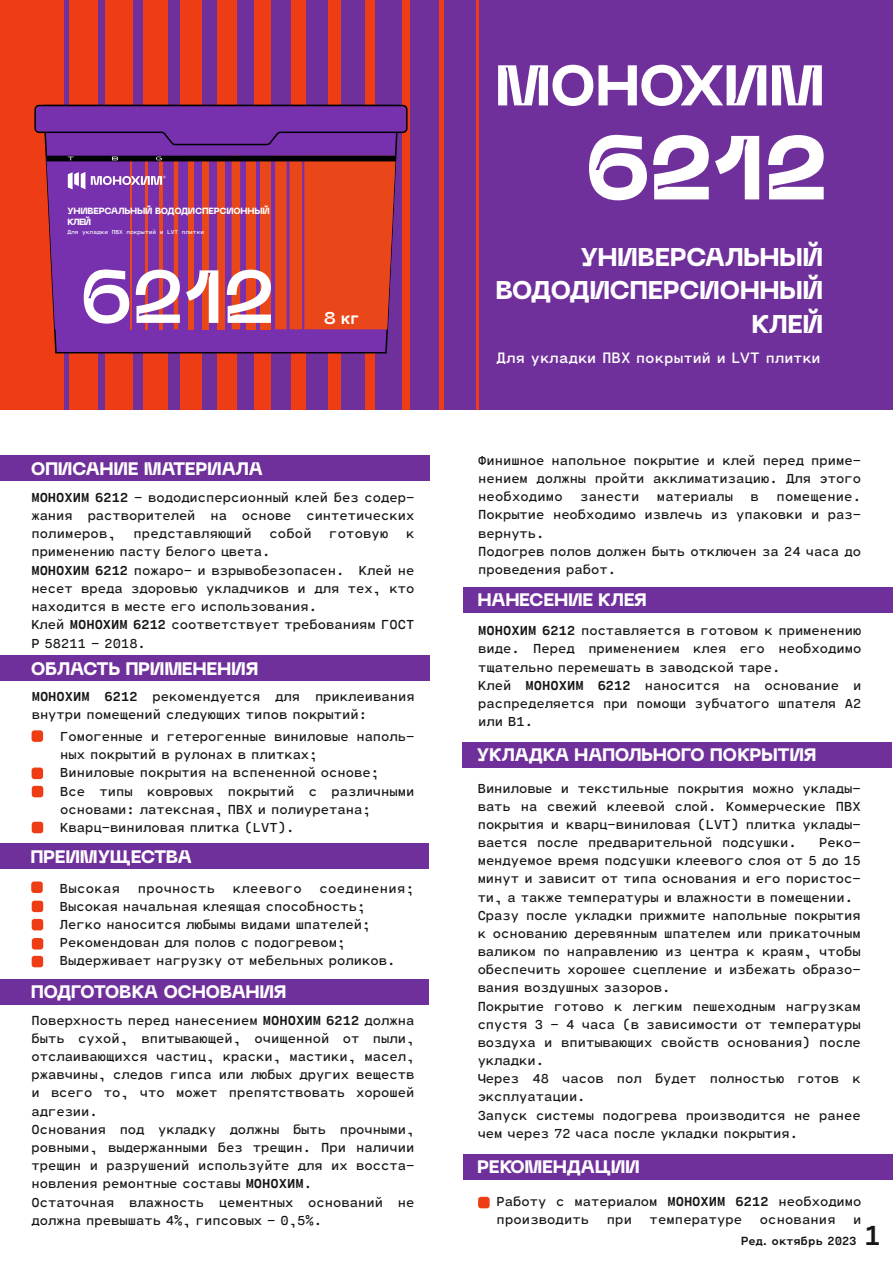
<style>
.page{position:relative;width:893px;height:1263px;background:#fff}
.page>*{position:absolute;margin:0;border:0;box-sizing:border-box;transform-origin:0 0}
.t1{font:800 90px "Neue Machina";color:#fff}
.t2{font:700 74.4px "Neue Machina";color:#fff}
.t3{font:800 56.85px "Neue Machina";letter-spacing:-.025em;color:#fff}
.t4{font:700 27.3px "Cartograph Sans CF";color:#151616}
.t5{font:800 25.5px/33.5px "Neue Machina";letter-spacing:-.02em;color:#fff;text-align:right}
.t6{font:800 18px "Neue Machina";letter-spacing:-.02em;color:#fff}
.t7{font:700 16.95px "Neue Machina";color:#fff}
.t8{font:600 15px "Cartograph Sans CF";color:#fff}
.t9{font:13.5px/18.1px "Cartograph CF";color:#151616}
.t10{font:13.5px "Cartograph CF";letter-spacing:.025em;color:#151616}
.t11{font:700 11.7px "Cartograph Sans CF";color:#151616}
.t12{font:800 9px/10.8px "Neue Machina";letter-spacing:-.02em;color:#fff}
.t13{font:6px "Cartograph CF";color:#fff}
.s1{font-weight:700}
</style>
<div class="page">
<div style="left:0;top:455px;width:430px;height:26px;background:#70309b"></div>
<div style="left:0;top:979px;width:429px;height:26px;background:#70309b"></div>
<div style="left:463px;top:587px;width:430px;height:25px;background:#70309b"></div>
<div style="left:462px;top:742px;width:430px;height:25px;background:#70309b"></div>
<div style="left:0;top:655px;width:430px;height:26px;background:#70309b"></div>
<div style="left:0;top:843px;width:429px;height:26px;background:#70309b"></div>
<div style="left:0;top:0;width:893px;height:410px;background:#ee3d14"></div>
<hr style="left:64px;top:0;width:4px;height:410px;background:#70309b">
<div style="left:98px;top:0;width:7px;height:410px;background:#70309b"></div>
<div style="left:133px;top:0;width:9px;height:410px;background:#70309b"></div>
<div style="left:168px;top:0;width:11px;height:410px;background:#70309b"></div>
<div style="left:202px;top:0;width:14px;height:410px;background:#70309b"></div>
<div style="left:237px;top:0;width:17px;height:410px;background:#70309b"></div>
<div style="left:272px;top:0;width:19px;height:410px;background:#70309b"></div>
<div style="left:306px;top:0;width:22px;height:410px;background:#70309b"></div>
<div style="left:341px;top:0;width:24px;height:410px;background:#70309b"></div>
<div style="left:375px;top:0;width:27px;height:410px;background:#70309b"></div>
<div style="left:410px;top:0;width:29px;height:410px;background:#70309b"></div>
<div style="left:445px;top:0;width:31px;height:410px;background:#70309b"></div>
<div style="left:479px;top:0;width:34px;height:410px;background:#70309b"></div>
<div style="left:505px;top:0;width:388px;height:410px;background:#70309b"></div>
<div style="left:32px;top:730px;width:11px;height:12px;background:#ee3d14;border-radius:3px"></div>
<div style="left:32px;top:767px;width:11px;height:12px;background:#ee3d14;border-radius:3px"></div>
<div style="left:32px;top:786px;width:11px;height:11px;background:#ee3d14;border-radius:3px"></div>
<div style="left:31px;top:881px;width:12px;height:12px;background:#ee3d14;border-radius:3px"></div>
<div style="left:32px;top:901px;width:11px;height:11px;background:#ee3d14;border-radius:3px"></div>
<div style="left:32px;top:919px;width:11px;height:11px;background:#ee3d14;border-radius:3px"></div>
<div style="left:32px;top:822px;width:11px;height:11px;background:#ee3d14;border-radius:3px"></div>
<div style="left:32px;top:938px;width:11px;height:11px;background:#ee3d14;border-radius:3px"></div>
<div style="left:32px;top:956px;width:11px;height:11px;background:#ee3d14;border-radius:3px"></div>
<div style="left:462px;top:1154px;width:430px;height:26px;background:#70309b"></div>
<div style="left:478px;top:1197px;width:12px;height:11px;background:#ee3d14;border-radius:3px"></div>
<svg style="left:45px;top:146px;width:352px;height:208px;background:#752e9b"></svg>
<svg style="left:34px;top:104px;width:374px;height:42px;background:#6f2c9b"></svg>
<svg style="left:46px;top:161px;width:258px;height:168px;background:#7b30a5"></svg>
<hr style="left:130px;top:156px;width:2px;height:173px;background:#e9461a">
<hr style="left:145px;top:156px;width:2px;height:173px;background:#e9461a">
<hr style="left:159px;top:156px;width:4px;height:173px;background:#e9461a">
<hr style="left:174px;top:156px;width:4px;height:173px;background:#e9461a">
<div style="left:188px;top:156px;width:6px;height:173px;background:#e9461a"></div>
<div style="left:203px;top:156px;width:6px;height:173px;background:#e9461a"></div>
<div style="left:217px;top:156px;width:8px;height:173px;background:#e9461a"></div>
<div style="left:232px;top:156px;width:8px;height:173px;background:#e9461a"></div>
<div style="left:246px;top:156px;width:10px;height:173px;background:#e9461a"></div>
<div style="left:261px;top:156px;width:10px;height:173px;background:#e9461a"></div>
<div style="left:275px;top:156px;width:12px;height:173px;background:#e9461a"></div>
<div style="left:290px;top:156px;width:12px;height:173px;background:#e9461a"></div>
<svg style="left:304px;top:161px;width:92px;height:168px"></svg>
<div style="left:46px;top:156px;width:350px;height:5px;background:#000102"></div>
<svg style="left:112px;top:157px;width:6px;height:3px"></svg>
<svg style="left:156px;top:157px;width:6px;height:3px"></svg>
<svg style="left:68px;top:172px;width:17px;height:17px"></svg>
<svg style="left:91px;top:176px;width:75px;height:9px"></svg>
<p class="t12" style="left:68px;top:206px;width:204px">УНИВЕРСАЛЬНЫЙ ВОДОДИСПЕРСИОННЫЙ<br>КЛЕЙ</p>
<p class="t13" style="left:68px;top:229px;width:138px">Для укладки ПВХ покрытий и LVT плитки</p>
<h2 class="t2" style="left:80px;top:268px;width:196px">6212</h2>
<p class="t7" style="left:324px;top:312px;width:36px">8 кг</p>
<h3 class="t6" style="left:31px;top:461px;width:234px">ОПИСАНИЕ МАТЕРИАЛА</h3>
<p class="t9" style="left:31px;top:489px;width:384px;text-align:justify"><span class="s1">МОНОХИМ 6212</span> –вододисперсионный клей без содер&shy;жания растворителей на основе синтетических полимеров,</p>
<p class="t9" style="left:133px;top:525px;width:120px">представляющий</p>
<p class="t9" style="left:269px;top:525px;width:44px">собой</p>
<p class="t9" style="left:329px;top:525px;width:61px">готовую</p>
<p class="t9" style="left:406px;top:525px;width:10px">к</p>
<p class="t9" style="left:31px;top:543px;width:384px">применению пасту белого цвета.<br><span class="s1">МОНОХИМ 6212</span> пожаро- и взрывобезопасен. Клей не несет вреда здоровью укладчиков и для тех, кто находится в месте его использования.<br>Клей <span class="s1">МОНОХИМ 6212</span> соответствует требованиям ГОСТ Р 58211 - 2018.</p>
<h3 class="t6" style="left:31px;top:661px;width:229px">ОБЛАСТЬ ПРИМЕНЕНИЯ</h3>
<p class="t9" style="left:32px;top:688px;width:384px"><span class="s1">МОНОХИМ 6212</span> рекомендуется для приклеивания внутри помещений следующих типов покрытий:</p>
<p class="t9" style="left:60px;top:728px;width:356px">Гомогенные и гетерогенные виниловые наполь&shy;ных покрытий в рулонах в плитках;<br>Виниловые покрытия на вспененной основе;<br>Все типы ковровых покрытий с различными основами: латексная, ПВХ и полиуретана; Кварц-виниловая плитка (LVT).</p>
<h3 class="t6" style="left:30px;top:850px;width:163px">ПРЕИМУЩЕСТВА</h3>
<p class="t10" style="left:60px;top:882px;width:62px">Высокая</p>
<p class="t10" style="left:138px;top:882px;width:79px">прочность</p>
<p class="t10" style="left:233px;top:882px;width:70px">клеевого</p>
<p class="t9" style="left:60px;top:879px;width:356px;text-indent:260px">соединения; Высокая начальная клеящая способность;<br>Легко наносится любымы видами шпателей; Рекомендован для полов с подогревом; Выдерживает нагрузку от мебельных роликов.</p>
<h3 class="t6" style="left:31px;top:984px;width:257px">ПОДГОТОВКА ОСНОВАНИЯ</h3>
<p class="t9" style="left:31px;top:1012px;width:384px">Поверхность перед нанесением <span class="s1">МОНОХИМ 6212</span> должна быть сухой, впитывающей, очищенной от пыли, отслаивающихся частиц, краски, мастики, масел, ржавчины, следов гипса или любых других веществ и всего то, что может препятствовать хорошей адгезии.<br>Основания под укладку должны быть прочными, ровными, выдержанными без трещин. При наличии трещин и разрушений используйте для их восста&shy;новления ремонтные составы <span class="s1">МОНОХИМ</span>.<br>Остаточная влажность цементных оснований не должна превышать 4%, гипсовых –0,5%.</p>
<h3 class="t3" style="left:495px;top:64px;width:332px">МОНОХИМ</h3>
<h1 class="t1" style="left:584px;top:133px;width:244px">6212</h1>
<h3 class="t5" style="left:496px;top:243px;width:329px">УНИВЕРСАЛЬНЫЙ<br>ВОДОДИСПЕРСИОННЫЙ<br>КЛЕЙ</h3>
<p class="t8" style="left:497px;top:351px;width:325px">Для укладки ПВХ покрытий и LVT плитки</p>
<p class="t9" style="left:478px;top:452px;width:384px;text-align:justify">Финишное напольное покрытие и клей перед приме&shy;нением должны пройти акклиматизацию. Для этого необходимо</p>
<p class="t9" style="left:580px;top:488px;width:61px">занести</p>
<p class="t9" style="left:657px;top:488px;width:78px">материалы</p>
<p class="t9" style="left:751px;top:488px;width:10px">в</p>
<p class="t9" style="left:478px;top:488px;width:384px;text-indent:298px">помещение.<br>Покрытие необходимо извлечь из упаковки и раз&shy;вернуть.<br>Подогрев полов должен быть отключен за 24 часа до проведения работ.</p>
<h3 class="t6" style="left:477px;top:593px;width:171px">НАНЕСЕНИЕ КЛЕЯ</h3>
<p class="t9" style="left:478px;top:622px;width:385px"><span class="s1">МОНОХИМ 6212</span> поставляется в готовом к применению виде. Перед применением клея его необходимо тщательно перемешать в заводской таре.<br>Клей <span class="s1">МОНОХИМ 6212</span> наносится на основание и распределяется при помощи зубчатого шпателя А2 или В1.</p>
<h3 class="t6" style="left:477px;top:748px;width:341px">УКЛАДКА НАПОЛЬНОГО ПОКРЫТИЯ</h3>
<p class="t9" style="left:478px;top:779px;width:384px;text-align:justify">Виниловые и текстильные покрытия можно уклады&shy;вать на свежий клеевой слой. Коммерческие ПВХ покрытия и кварц-виниловая (LVT) плитка уклады&shy;вается после предварительной подсушки.</p>
<p class="t9" style="left:478px;top:834px;width:384px;text-indent:341px">Реко&shy;мендуемое время подсушки клеевого слоя от 5 до 15 минут и зависит от типа основания и его пористос&shy;ти, а также температуры и влажности в помещении.<br>Сразу после укладки прижмите напольные покрытия к основанию деревянным шпателем или прикаточным валиком по направлению из центра к краям, чтобы обеспечить хорошее сцепление и избежать образо&shy;вания воздушных зазоров.<br>Покрытие готово к легким пешеходным нагрузкам спустя 3 - 4 часа (в зависимости от температуры воздуха и впитывающих свойств основания) после укладки.<br>Через 48 часов пол будет полностью готов к эксплуатации.<br>Запуск системы подогрева производится не ранее чем через 72 часа после укладки покрытия.</p>
<h3 class="t6" style="left:477px;top:1160px;width:164px">РЕКОМЕНДАЦИИ</h3>
<p class="t9" style="left:497px;top:1193px;width:366px">Работу с материалом <span class="s1">МОНОХИМ 6212</span> необходимо производить</p>
<p class="t9" style="left:607px;top:1211px;width:27px">при</p>
<p class="t9" style="left:650px;top:1211px;width:94px">температуре</p>
<p class="t9" style="left:760px;top:1211px;width:77px">основания</p>
<p class="t9" style="left:853px;top:1211px;width:10px">и</p>
<p class="t11" style="left:741px;top:1235px;width:117px">Ред. октябрь 2023</p>
<h3 class="t4" style="left:865px;top:1223px;width:17px">1</h3>
</div>
